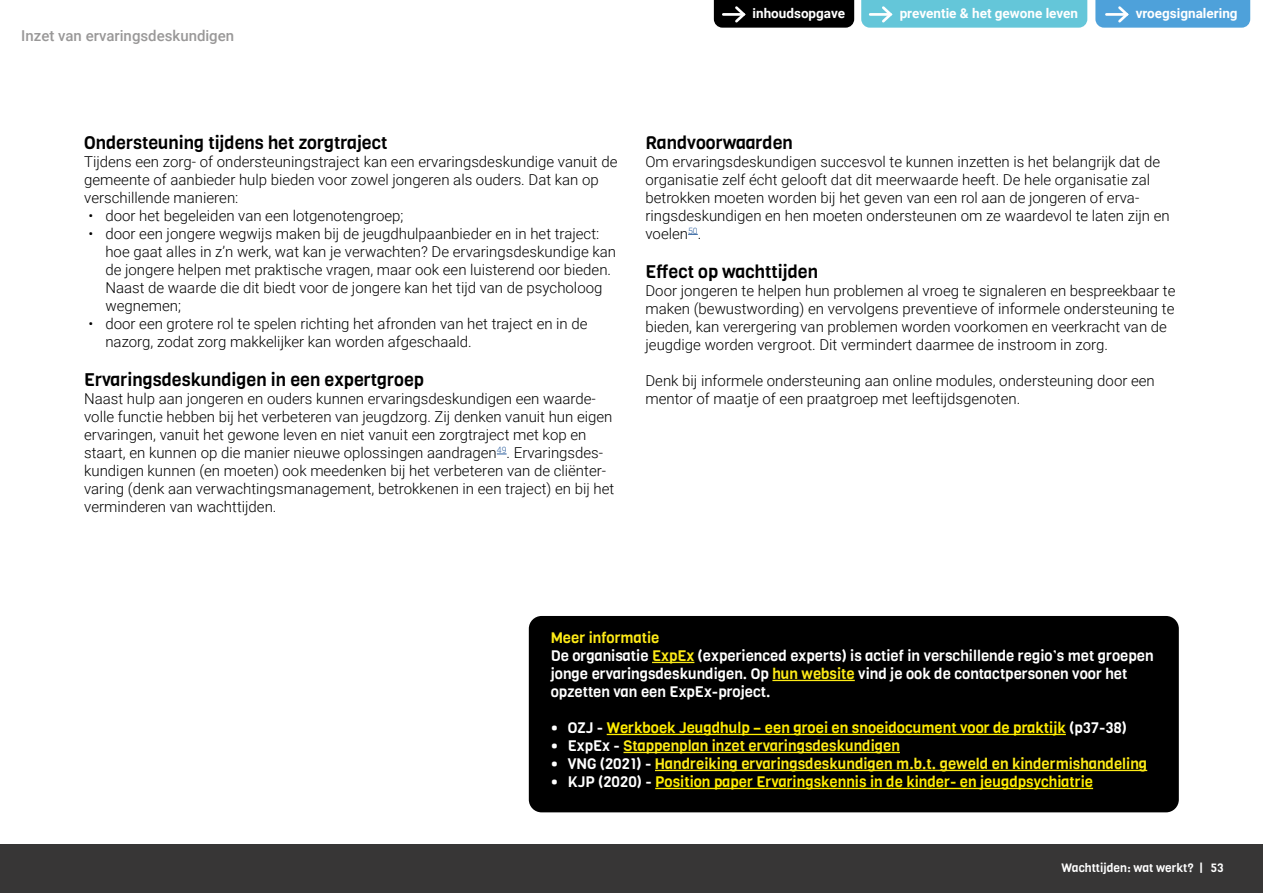
<style>
.page{position:relative;width:1263px;height:893px;background:#fff}
.page>*{position:absolute;margin:0;border:0;box-sizing:border-box;transform-origin:0 0}
.t1{font:18px "Viga";color:#000}
.t2{font:300 15px/18px "Roboto";color:#000}
.t3{font:15px/18px "Viga";color:#fff}
.t4{font:15px "Viga";color:#ffed00}
.t5{font:15px "Viga";color:#feeb17}
.t6{font:500 15px "Roboto";color:#999898}
.t7{font:700 13.5px "Roboto";color:#fff}
.t8{font:12px "Viga";color:#fff}
.s1{color:#feeb17}
.s2{color:#fff}
</style>
<div class="page">
<div style="left:0;top:844px;width:1263px;height:49px;background:#373636"></div>
<div style="left:529px;top:616px;width:650px;height:196px;background:#000;border-radius:13px"></div>
<hr style="left:652px;top:662px;width:42px;height:1px;background:#feeb17">
<hr style="left:772px;top:680px;width:83px;height:1px;background:#feeb17">
<hr style="left:607px;top:734px;width:459px;height:1px;background:#ffed00">
<hr style="left:623px;top:752px;width:277px;height:1px;background:#feeb17">
<hr style="left:655px;top:770px;width:492px;height:1px;background:#feeb17">
<hr style="left:655px;top:788px;width:438px;height:1px;background:#ffed00">
<div style="left:861px;top:0;width:226px;height:28px;background:#64c6d9"></div>
<svg style="left:1095px;top:0;width:155px;height:28px;background:#56a5db"></svg>
<svg style="left:714px;top:0;width:140px;height:28px;background:#0c0c0c"></svg>
<p class="t6" style="left:21px;top:26px;width:214px">Inzet van ervaringsdeskundigen</p>
<p class="t7" style="left:753px;top:4px;width:94px">inhoudsopgave</p>
<p class="t7" style="left:900px;top:4px;width:180px">preventie &amp; het gewone leven</p>
<p class="t7" style="left:1136px;top:4px;width:103px">vroegsignalering</p>
<p class="t1" style="left:84px;top:130px;width:305px">Ondersteuning tijdens het zorgtraject</p>
<p class="t2" style="left:84px;top:152px;width:535px">Tijdens een zorg- of ondersteuningstraject kan een ervaringsdeskundige vanuit de gemeente of aanbieder hulp bieden voor zowel jongeren als ouders. Dat kan op verschillende manieren:</p>
<p class="t2" style="left:88px;top:206px;width:316px">• door het begeleiden van een lotgenotengroep;</p>
<p class="t2" style="left:105px;top:224px;width:512px;text-indent:-17px">• door een jongere wegwijs maken bij de jeugdhulpaanbieder en in het traject: hoe gaat alles in z’n werk, wat kan je verwachten? De ervaringsdeskundige kan de jongere helpen met praktische vragen, maar ook een luisterend oor bieden.<br>Naast de waarde die dit biedt voor de jongere kan het tijd van de psycholoog wegnemen;</p>
<p class="t2" style="left:105px;top:314px;width:484px;text-indent:-17px">• door een grotere rol te spelen richting het afronden van het traject en in de nazorg, zodat zorg makkelijker kan worden afgeschaald.</p>
<p class="t1" style="left:84px;top:368px;width:341px">Ervaringsdeskundigen in een expertgroep</p>
<p class="t2" style="left:84px;top:389px;width:532px">Naast hulp aan jongeren en ouders kunnen ervaringsdeskundigen een waarde&shy;volle functie hebben bij het verbeteren van jeugdzorg. Zij denken vanuit hun eigen ervaringen, vanuit het gewone leven en niet vanuit een zorgtraject met kop en staart, en kunnen op die manier nieuwe oplossingen aandragen<sup>49</sup>. Ervaringsdes&shy;kundigen kunnen (en moeten) ook meedenken bij het verbeteren van de cliënter&shy;varing (denk aan verwachtingsmanagement, betrokkenen in een traject) en bij het verminderen van wachttijden.</p>
<p class="t1" style="left:645px;top:130px;width:149px">Randvoorwaarden</p>
<p class="t2" style="left:645px;top:152px;width:526px">Om ervaringsdeskundigen succesvol te kunnen inzetten is het belangrijk dat de organisatie zelf écht gelooft dat dit meerwaarde heeft. De hele organisatie zal betrokken moeten worden bij het geven van een rol aan de jongeren of erva&shy;ringsdeskundigen en hen moeten ondersteunen om ze waardevol te laten zijn en voelen<sup>50</sup>.</p>
<p class="t1" style="left:645px;top:260px;width:174px">Effect op wachttijden</p>
<p class="t2" style="left:645px;top:281px;width:531px">Door jongeren te helpen hun problemen al vroeg te signaleren en bespreekbaar te maken (bewustwording) en vervolgens preventieve of informele ondersteuning te bieden, kan verergering van problemen worden voorkomen en veerkracht van de jeugdige worden vergroot. Dit vermindert daarmee de instroom in zorg.</p>
<p class="t2" style="left:645px;top:371px;width:511px">Denk bij informele ondersteuning aan online modules, ondersteuning door een mentor of maatje of een praatgroep met leeftijdsgenoten.</p>
<p class="t3" style="left:551px;top:629px;width:604px"><span class="s1">Meer informatie<br></span>De organisatie <span class="s1">ExpEx</span> (experienced experts) is actief in verschillende regio’s met groepen jonge ervaringsdeskundigen. Op <span class="s1">hun website</span> vind je ook de contactpersonen voor het opzetten van een ExpEx-project.</p>
<p class="t4" style="left:551px;top:718px;width:578px"><span class="s2">• OZJ -</span> Werkboek Jeugdhulp – een groei en snoeidocument voor de praktijk <span class="s2">(p37-38)</span></p>
<p class="t5" style="left:551px;top:736px;width:351px"><span class="s2">• ExpEx -</span> Stappenplan inzet ervaringsdeskundigen</p>
<p class="t5" style="left:551px;top:754px;width:598px"><span class="s2">• VNG (2021) -</span> Handreiking ervaringsdeskundigen m.b.t. geweld en kindermishandeling</p>
<p class="t4" style="left:551px;top:772px;width:544px"><span class="s2">• KJP (2020) -</span> Position paper Ervaringskennis in de kinder- en jeugdpsychiatrie</p>
<p class="t8" style="left:1062px;top:860px;width:164px">Wachttijden: wat werkt? | 53</p>
</div>
